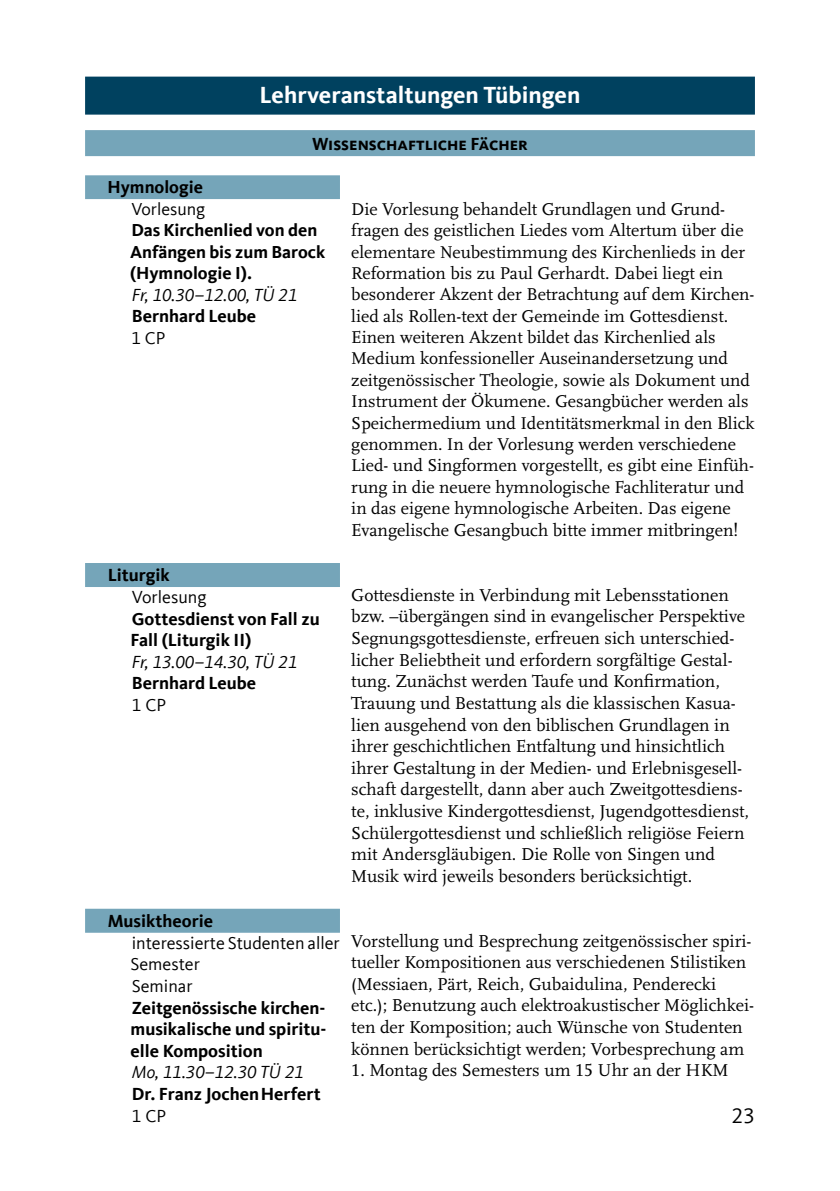
<style>
.page{position:relative;width:840px;height:1191px;background:#fff}
.page>*{position:absolute;margin:0;border:0;box-sizing:border-box;transform-origin:0 0}
.t1{font:700 24px "Kievit Offc";color:#fff}
.t2{font:22px "Kievit Offc";color:#000}
.t3{font:18px/21.6px "Scala LF";color:#000}
.t4{font:700 18px/21.6px "Kievit Offc";color:#000}
.t5{font:18px/21.6px "Kievit Offc";color:#000}
.t6{font:italic 18px "Kievit Offc";color:#000}
.t7{font:700 18px "Kievit Sc Offc";color:#000}
.t8{font:17.8px/21.4px "Scala LF";color:#000}
.t9{font:700 17.8px/21.4px "Kievit Offc";color:#000}
.t10{font:17.8px "Kievit Offc";color:#000}
.s1{font-size:18px}
</style>
<div class="page">
<div style="left:85px;top:77px;width:669px;height:38px;background:#00415f"></div>
<div style="left:85px;top:130px;width:669px;height:26px;background:#75a5b9"></div>
<div style="left:85px;top:175px;width:255px;height:24px;background:#75a5b9"></div>
<div style="left:85px;top:563px;width:255px;height:24px;background:#75a5b9"></div>
<div style="left:85px;top:908px;width:255px;height:24px;background:#75a5b9"></div>
<h1 class="t1" style="left:259px;top:81px;width:322px">Lehrveranstaltungen Tübingen</h1>
<p class="t7" style="left:312px;top:134px;width:217px">Wissenschaftliche Fächer</p>
<p class="t9" style="left:107px;top:177px;width:97px">Hymnologie</p>
<p class="t10" style="left:131px;top:199px;width:75px">Vorlesung</p>
<p class="t9" style="left:130px;top:220px;width:196px">Das Kirchenlied von den<br>Anfängen bis zum Barock (Hymnologie I).</p>
<p class="t6" style="left:132px;top:284px;width:167px">Fr, 10.30–12.00, TÜ 21</p>
<p class="t4" style="left:132px;top:305px;width:126px">Bernhard Leube</p>
<p class="t10" style="left:131px;top:328px;width:35px">1 CP</p>
<p class="t4" style="left:108px;top:564px;width:63px">Liturgik</p>
<p class="t5" style="left:132px;top:586px;width:76px">Vorlesung</p>
<p class="t4" style="left:130px;top:608px;width:191px">Gottesdienst von Fall zu<br>Fall (Liturgik II)</p>
<p class="t6" style="left:132px;top:651px;width:167px">Fr, 13.00–14.30, TÜ 21</p>
<p class="t4" style="left:132px;top:672px;width:126px">Bernhard Leube</p>
<p class="t5" style="left:132px;top:694px;width:36px">1 CP</p>
<p class="t4" style="left:108px;top:910px;width:107px">Musiktheorie</p>
<p class="t5" style="left:130px;top:932px;width:211px">interessierte Studenten aller<br>Semester<br>Seminar</p>
<p class="t4" style="left:130px;top:996px;width:197px;text-align:justify">Zeitgenössische kirchen&shy;musikalische und spiritu&shy;elle Komposition</p>
<p class="t6" style="left:132px;top:1061px;width:174px">Mo, 11.30–12.30 TÜ 21</p>
<p class="t4" style="left:132px;top:1083px;width:190px">Dr. Franz JochenHerfert</p>
<p class="t5" style="left:132px;top:1105px;width:36px">1 CP</p>
<p class="t8" style="left:351px;top:198px;width:404px">Die Vorlesung behandelt Grundlagen und Grund&shy;fragen des geistlichen Liedes vom Altertum über die elementare Neubestimmung des Kirchenlieds in der Reformation bis zu Paul Gerhardt. Dabei liegt ein besonderer Akzent der Betrachtung auf dem Kirchen&shy;lied als Rollen-text der Gemeinde im Gottesdienst.<br>Einen weiteren Akzent bildet das Kirchenlied als Medium konfessioneller Auseinandersetzung und zeitgenössischer Theologie, sowie als Dokument und Instrument der Ökumene. Gesangbücher werden als Speichermedium und Identitätsmerkmal in den Blick genommen. In der Vorlesung werden verschiedene Lied- und Singformen vorgestellt, es gibt eine Einfüh&shy;rung in die neuere hymnologische Fachliteratur und in das eigene hymnologische Arbeiten. <span class="s1">Das eigene</span></p>
<p class="t3" style="left:351px;top:520px;width:388px">Evangelische Gesangbuch bitte immer mitbringen!</p>
<p class="t3" style="left:351px;top:584px;width:399px">Gottesdienste in Verbindung mit Lebensstationen bzw. –übergängen sind in evangelischer Perspektive Segnungsgottesdienste, erfreuen sich unterschied&shy;licher Beliebtheit und erfordern sorgfältige Gestal&shy;tung. Zunächst werden Taufe und Konfirmation, Trauung und Bestattung als die klassischen Kasua&shy;lien ausgehend von den biblischen Grundlagen in ihrer geschichtlichen Entfaltung und hinsichtlich ihrer Gestaltung in der Medien- und Erlebnisgesell&shy;schaft dargestellt, dann aber auch Zweitgottesdiens&shy;te, inklusive Kindergottesdienst, Jugendgottesdienst, Schülergottesdienst und schließlich religiöse Feiern mit Andersgläubigen. Die Rolle von Singen und Musik wird jeweils besonders berücksichtigt.</p>
<p class="t3" style="left:351px;top:930px;width:404px">Vorstellung und Besprechung zeitgenössischer spiri&shy;tueller Kompositionen aus verschiedenen Stilistiken (Messiaen, Pärt, Reich, Gubaidulina, Penderecki etc.); Benutzung auch elektroakustischer Möglichkei&shy;ten der Komposition; auch Wünsche von Studenten können berücksichtigt werden; Vorbesprechung am</p>
<p class="t3" style="left:351px;top:1060px;width:378px">1. Montag des Semesters um 15 Uhr an der HKM</p>
<p class="t2" style="left:731px;top:1103px;width:25px">23</p>
</div>
